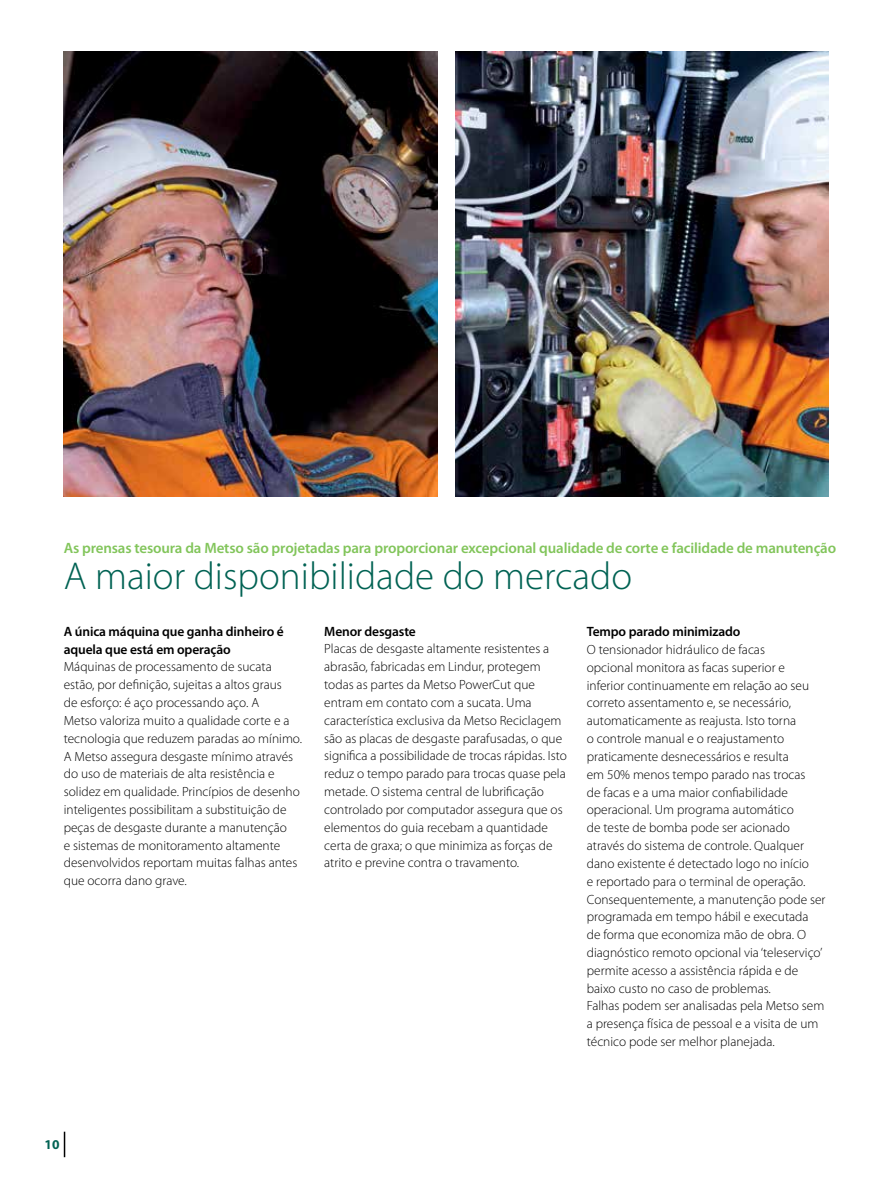
<style>
.page{position:relative;width:893px;height:1187px;background:#fff}
.page>*{position:absolute;margin:0;border:0;box-sizing:border-box;transform-origin:0 0}
.t1{font:300 39px "Myriad Pro";color:#006253}
.t2{font:600 15px "Myriad Pro";letter-spacing:-.01em;color:#82c55b}
.t3{font:600 13.5px/18px "Myriad Pro";letter-spacing:-.01em;color:#000}
.t4{font:700 13.5px "Myriad Pro";color:#006253}
.t5{font:300 13.35px/17.9px "Myriad Pro";color:#000}
</style>
<div class="page">
<img style="left:64px;top:51px;width:374px;height:446px">
<img style="left:455px;top:51px;width:374px;height:446px">
<svg style="left:64px;top:1131px;width:1px;height:26px"></svg>
<p class="t2" style="left:64px;top:538px;width:774px">As prensas tesoura da Metso são projetadas para proporcionar excepcional qualidade de corte e facilidade de manutenção</p>
<h1 class="t1" style="left:64px;top:552px;width:570px">A maior disponibilidade do mercado</h1>
<p class="t3" style="left:64px;top:621px;width:222px">A única máquina que ganha dinheiro é aquela que está em operação</p>
<p class="t5" style="left:64px;top:657px;width:240px">Máquinas de processamento de sucata estão, por definição, sujeitas a altos graus<br>de esforço: é aço processando aço. A<br>Metso valoriza muito a qualidade corte e a tecnologia que reduzem paradas ao mínimo.<br>A Metso assegura desgaste mínimo através do uso de materiais de alta resistência e solidez em qualidade. Princípios de desenho inteligentes possibilitam a substituição de peças de desgaste durante a manutenção<br>e sistemas de monitoramento altamente desenvolvidos reportam muitas falhas antes que ocorra dano grave.</p>
<p class="t3" style="left:324px;top:621px;width:93px">Menor desgaste</p>
<p class="t5" style="left:324px;top:640px;width:244px">Placas de desgaste altamente resistentes a abrasão, fabricadas em Lindur, protegem todas as partes da Metso PowerCut que entram em contato com a sucata. Uma característica exclusiva da Metso Reciclagem são as placas de desgaste parafusadas, o que significa a possibilidade de trocas rápidas. Isto reduz o tempo parado para trocas quase pela metade. O sistema central de lubrificação controlado por computador assegura que os elementos do guia recebam a quantidade certa de graxa; o que minimiza as forças de atrito e previne contra o travamento.</p>
<p class="t3" style="left:587px;top:622px;width:155px">Tempo parado minimizado</p>
<p class="t5" style="left:587px;top:640px;width:240px">O tensionador hidráulico de facas<br>opcional monitora as facas superior e inferior continuamente em relação ao seu correto assentamento e, se necessário, automaticamente as reajusta. Isto torna<br>o controle manual e o reajustamento praticamente desnecessários e resulta<br>em 50% menos tempo parado nas trocas<br>de facas e a uma maior confiabilidade operacional. Um programa automático<br>de teste de bomba pode ser acionado através do sistema de controle. Qualquer dano existente é detectado logo no início<br>e reportado para o terminal de operação.<br>Consequentemente, a manutenção pode ser programada em tempo hábil e executada de forma que economiza mão de obra. O diagnóstico remoto opcional via ‘teleserviço’ permite acesso a assistência rápida e de baixo custo no caso de problemas.<br>Falhas podem ser analisadas pela Metso sem a presença física de pessoal e a visita de um técnico pode ser melhor planejada.</p>
<p class="t4" style="left:45px;top:1135px;width:16px">10</p>
</div>
